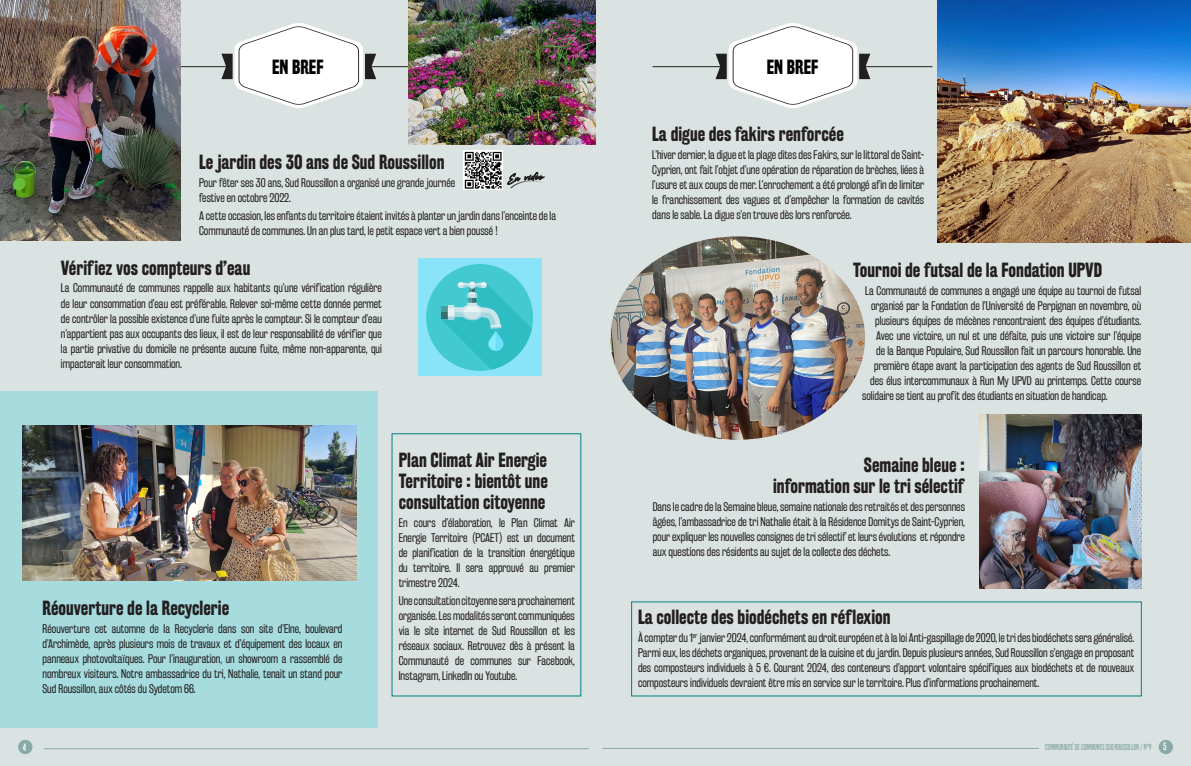
<style>
.page{position:relative;width:1191px;height:766px;background:#fff}
.page>*{position:absolute;margin:0;border:0;box-sizing:border-box;transform-origin:0 0}
.t1{font:700 18px/21px "Rakesly Rg";color:#231f20;text-align:justify}
.t2{font:700 18px "Rakesly Rg";color:#000}
.t3{font:11px/15px "Rakesly Bk";color:#231f20;text-align:justify}
.t4{font:10px "Built Titling Rg";color:#fff}
.t5{font:10px "Roustel";color:#231f20}
.t6{font:8px "Built Titling Rg";color:#89aaa7}
.s1{font-size:10px;color:#fff}
</style>
<div class="page">
<div style="left:0;top:0;width:595px;height:765px;background:#dbe3e2"></div>
<div style="left:595px;top:0;width:596px;height:765px;background:#dbe3e2"></div>
<div style="left:0;top:391px;width:377px;height:337px;background:#a7dcdf"></div>
<hr style="left:602px;top:748px;width:437px;height:1px;background:#89aaa7">
<div style="left:18px;top:739px;width:14px;height:15px;background:#89aaa7;border-radius:50%"></div>
<hr style="left:44px;top:748px;width:544px;height:1px;background:#89aaa7">
<img style="left:610px;top:236px;width:255px;height:203px">
<img style="left:937px;top:0;width:254px;height:242px">
<img style="left:23px;top:426px;width:333px;height:154px">
<div style="left:418px;top:259px;width:123px;height:117px;background:#89e4f9"></div>
<div style="left:426px;top:264px;width:107px;height:107px;background:#43cad1;border-radius:50%"></div>
<svg style="left:440px;top:282px;width:92px;height:87px"></svg>
<img style="left:979px;top:414px;width:162px;height:174px">
<hr style="left:652px;top:66px;width:73px;height:1px;background:#231f20">
<hr style="left:159px;top:66px;width:72px;height:1px;background:#231f20">
<hr style="left:860px;top:66px;width:72px;height:1px;background:#231f20">
<hr style="left:366px;top:66px;width:72px;height:1px;background:#231f20">
<svg style="left:715px;top:23px;width:155px;height:85px"></svg>
<svg style="left:221px;top:23px;width:155px;height:85px"></svg>
<div style="left:1158px;top:739px;width:15px;height:15px;background:#89aaa7;border-radius:50%"></div>
<img style="left:0;top:0;width:180px;height:240px">
<img style="left:408px;top:0;width:187px;height:145px">
<img style="left:463px;top:150px;width:39px;height:39px">
<svg style="left:510px;top:180px;width:33px;height:9px"></svg>
<p class="t2" style="left:272px;top:56px;width:53px">EN BREF</p>
<p class="t2" style="left:767px;top:56px;width:53px">EN BREF</p>
<p class="t1" style="left:199px;top:151px;width:247px">Le jardin des 30 ans de Sud Roussillon</p>
<p class="t3" style="left:199px;top:175px;width:257px">Pour fêter ses 30 ans, Sud Roussillon a organisé une grande journée festive en octobre 2022.</p>
<p class="t3" style="left:199px;top:208px;width:358px">A cette occasion, les enfants du territoire étaient invités à planter un jardin dans l’enceinte de la<br>Communauté de communes. Un an plus tard, le petit espace vert a bien poussé !</p>
<p class="t1" style="left:61px;top:257px;width:191px">Vérifiez vos compteurs d’eau</p>
<p class="t3" style="left:61px;top:280px;width:322px">La Communauté de communes rappelle aux habitants qu’une vérification régulière de leur consommation d’eau est préférable. Relever soi-même cette donnée permet de contrôler la possible existence d’une fuite après le compteur. Si le compteur d’eau n’appartient pas aux occupants des lieux, il est de leur responsabilité de vérifier que la partie privative du domicile ne présente aucune fuite, même non-apparente, qui impacterait leur consommation.</p>
<p class="t5" style="left:538px;top:168px;width:6px">o</p>
<p class="t1" style="left:43px;top:597px;width:188px">Réouverture de la Recyclerie</p>
<p class="t3" style="left:43px;top:620px;width:301px">Réouverture cet automne de la Recyclerie dans son site d’Elne, boulevard d’Archimède, après plusieurs mois de travaux et d’équipement des locaux en panneaux photovoltaïques. Pour l’inauguration, un showroom a rassemblé de nombreux visiteurs. Notre ambassadrice du tri, Nathalie, tenait un stand pour Sud Roussillon, aux côtés du Sydetom 66.</p>
<p class="t4" style="left:23px;top:740px;width:5px">4</p>
<p class="t1" style="left:399px;top:450px;width:151px">Plan Climat Air Energie Territoire : bientôt une consultation citoyenne</p>
<p class="t3" style="left:399px;top:515px;width:178px">En cours d’élaboration, le Plan Climat Air Energie Territoire (PCAET) est un document de planification de la transition énergétique du territoire. Il sera approuvé au premier trimestre 2024.</p>
<p class="t3" style="left:399px;top:593px;width:178px">Une consultation citoyenne sera prochainement organisée. Les modalités seront communiquées via le site internet de Sud Roussillon et les réseaux sociaux. Retrouvez dès à présent la Communauté de communes sur Facebook, Instagram, Linkedln ou Youtube.</p>
<p class="t1" style="left:652px;top:124px;width:193px">La digue des fakirs renforcée</p>
<p class="t3" style="left:652px;top:147px;width:274px">L’hiver dernier, la digue et la plage dites des Fakirs, sur le littoral de Saint-Cyprien, ont fait l’objet d’une opération de réparation de brèches, liées à l’usure et aux coups de mer. L’enrochement a été prolongé afin de limiter le franchissement des vagues et d’empêcher la formation de cavités dans le sable. La digue s’en trouve dès lors renforcée.</p>
<p class="t1" style="left:853px;top:260px;width:251px">Tournoi de futsal de la Fondation UPVD</p>
<p class="t3" style="left:865px;top:283px;width:277px">La Communauté de communes a engagé une équipe au tournoi de futsal</p>
<p class="t3" style="left:871px;top:298px;width:271px">organisé par la Fondation de l’Université de Perpignan en novembre, où</p>
<p class="t3" style="left:875px;top:313px;width:268px">plusieurs équipes de mécènes rencontraient des équipes d’étudiants.</p>
<p class="t3" style="left:876px;top:328px;width:267px">Avec une victoire, un nul et une défaite, puis une victoire sur l’équipe</p>
<p class="t3" style="left:876px;top:343px;width:266px">de la Banque Populaire, Sud Roussillon fait un parcours honorable. Une</p>
<p class="t3" style="left:874px;top:358px;width:269px">première étape avant la participation des agents de Sud Roussillon et</p>
<p class="t3" style="left:870px;top:373px;width:272px">des élus intercommunaux à Run My UPVD au printemps. Cette course</p>
<p class="t3" style="left:862px;top:388px;width:247px">solidaire se tient au profit des étudiants en situation de handicap.</p>
<p class="t1" style="left:864px;top:454px;width:103px">Semaine bleue :</p>
<p class="t1" style="left:773px;top:475px;width:193px">information sur le tri sélectif</p>
<p class="t3" style="left:652px;top:498px;width:314px">Dans le cadre de la Semaine bleue, semaine nationale des retraités et des personnes âgées, l’ambassadrice de tri Nathalie était à la Résidence Domitys de Saint-Cyprien, pour expliquer les nouvelles consignes de tri sélectif et leurs évolutions et répondre aux questions des résidents au sujet de la collecte des déchets.</p>
<p class="t1" style="left:638px;top:606px;width:254px">La collecte des biodéchets en réflexion</p>
<p class="t3" style="left:638px;top:630px;width:498px">À compter du 1<sup>er</sup> janvier 2024, conformément au droit européen et à la loi Anti-gaspillage de 2020, le tri des biodéchets sera généralisé.<br>Parmi eux, les déchets organiques, provenant de la cuisine et du jardin. Depuis plusieurs années, Sud Roussillon s’engage en proposant des composteurs individuels à 5 €. Courant 2024, des conteneurs d’apport volontaire spécifiques aux biodéchets et de nouveaux composteurs individuels devraient être mis en service sur le territoire. Plus d’informations prochainement.</p>
<p class="t6" style="left:1045px;top:742px;width:123px">COMMUNAUTÉ DE COMMUNES SUD ROUSSILLON / N°9 <span class="s1">5</span></p>
</div>
